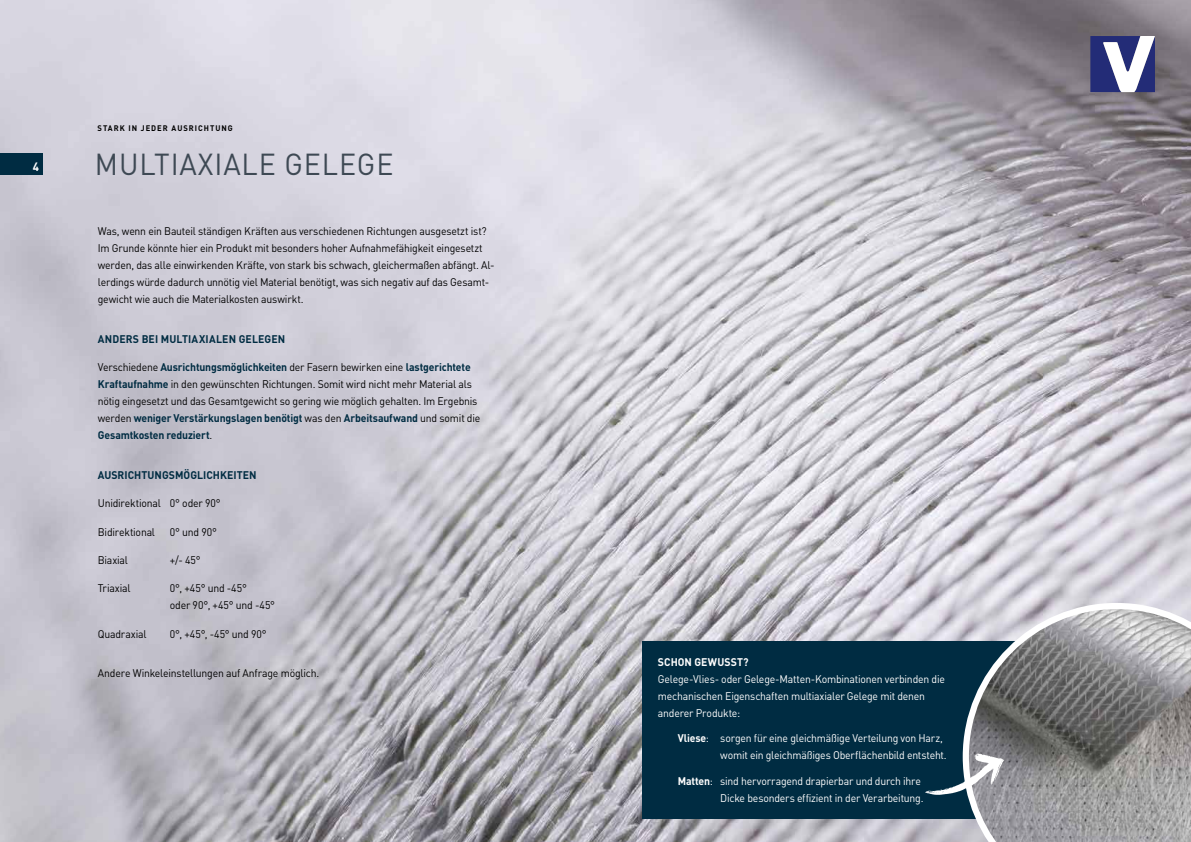
<style>
.page{position:relative;width:1191px;height:842px;background:#fff}
.page>*{position:absolute;margin:0;border:0;box-sizing:border-box;transform-origin:0 0}
.t1{font:30px "DIN Pro";letter-spacing:.03em;color:#3e4954;scale:.95 1}
.t2{font:700 12px "DIN Pro";color:#fff;scale:.95 1}
.t3{font:11px/17px "DIN Pro";letter-spacing:-.02em;color:#000;scale:.95 1}
.t4{font:11px/17px "DIN Pro";letter-spacing:-.02em;color:#fff;scale:.95 1}
.t5{font:700 11px "DIN Pro";letter-spacing:.01em;color:#002c42;scale:.95 1}
.t6{font:700 11px "DIN Pro";letter-spacing:.005em;color:#fff;scale:.95 1}
.t7{font:700 8px "DIN Pro";letter-spacing:.13em;color:#000;scale:.95 1}
.s1{font-weight:700;color:#002c42}
.s2{font-weight:700}
</style>
<div class="page">
<img style="left:0;top:0;width:1191px;height:842px">
<div style="left:642px;top:641px;width:429px;height:178px;background:#002c42"></div>
<svg style="left:962px;top:603px;width:229px;height:239px;background:#919294"></svg>
<svg style="left:925px;top:753px;width:79px;height:42px"></svg>
<svg style="left:1090px;top:36px;width:65px;height:56px"></svg>
<div style="left:0;top:153px;width:43px;height:22px;background:#002c42"></div>
<p class="t2" style="left:33px;top:156px;width:8px">4</p>
<p class="t7" style="left:98px;top:121px;width:144px">STARK IN JEDER AUSRICHTUNG</p>
<h1 class="t1" style="left:95px;top:140px;width:316px">MULTIAXIALE GELEGE</h1>
<p class="t3" style="left:98px;top:222px;width:419px">Was, wenn ein Bauteil ständigen Kräften aus verschiedenen Richtungen ausgesetzt ist?<br>Im Grunde könnte hier ein Produkt mit besonders hoher Aufnahmefähigkeit eingesetzt werden, das alle einwirkenden Kräfte, von stark bis schwach, gleichermaßen abfängt. Al&shy;lerdings würde dadurch unnötig viel Material benötigt, was sich negativ auf das Gesamt&shy;gewicht wie auch die Materialkosten auswirkt.</p>
<p class="t5" style="left:98px;top:330px;width:199px">ANDERS BEI MULTIAXIALEN GELEGEN</p>
<p class="t3" style="left:98px;top:358px;width:404px">Verschiedene <span class="s1">Ausrichtungsmöglichkeiten</span> der Fasern bewirken eine <span class="s1">lastgerichtete Kraftaufnahme</span> in den gewünschten Richtungen. Somit wird nicht mehr Material als nötig eingesetzt und das Gesamtgewicht so gering wie möglich gehalten. Im Ergebnis werden <span class="s1">weniger Verstärkungslagen benötigt</span> was den <span class="s1">Arbeitsaufwand</span> und somit die <span class="s1">Gesamtkosten reduziert</span>.</p>
<p class="t5" style="left:98px;top:466px;width:169px">AUSRICHTUNGSMÖGLICHKEITEN</p>
<p class="t3" style="left:98px;top:494px;width:131px">Unidirektional 0° oder 90°</p>
<p class="t3" style="left:98px;top:522px;width:62px">Bidirektional</p>
<p class="t3" style="left:170px;top:522px;width:51px">0° und 90°</p>
<p class="t3" style="left:98px;top:550px;width:33px">Biaxial</p>
<p class="t3" style="left:170px;top:550px;width:34px">+/- 45°</p>
<p class="t3" style="left:98px;top:579px;width:36px">Triaxial</p>
<p class="t3" style="left:170px;top:579px;width:112px">0°, +45° und -45°<br>oder 90°, +45° und -45°</p>
<p class="t3" style="left:98px;top:624px;width:53px">Quadraxial</p>
<p class="t3" style="left:170px;top:624px;width:104px">0°, +45°, -45° und 90°</p>
<p class="t3" style="left:98px;top:664px;width:235px">Andere Winkeleinstellungen auf Anfrage möglich.</p>
<p class="t6" style="left:658px;top:653px;width:97px">SCHON GEWUSST?</p>
<p class="t4" style="left:658px;top:669px;width:304px">Gelege-Vlies- oder Gelege-Matten-Kombinationen verbinden die mechanischen Eigenschaften multiaxialer Gelege mit denen anderer Produkte:</p>
<p class="t4" style="left:720px;top:729px;width:240px;text-indent:-43px"><span class="s2">Vliese</span>: sorgen für eine gleichmäßige Verteilung von Harz, womit ein gleichmäßiges Oberflächenbild entsteht.</p>
<p class="t4" style="left:677px;top:771px;width:260px;text-align:right"><span class="s2">Matten</span>: sind hervorragend drapierbar und durch ihre<br>Dicke besonders effizient in der Verarbeitung.</p>
</div>
